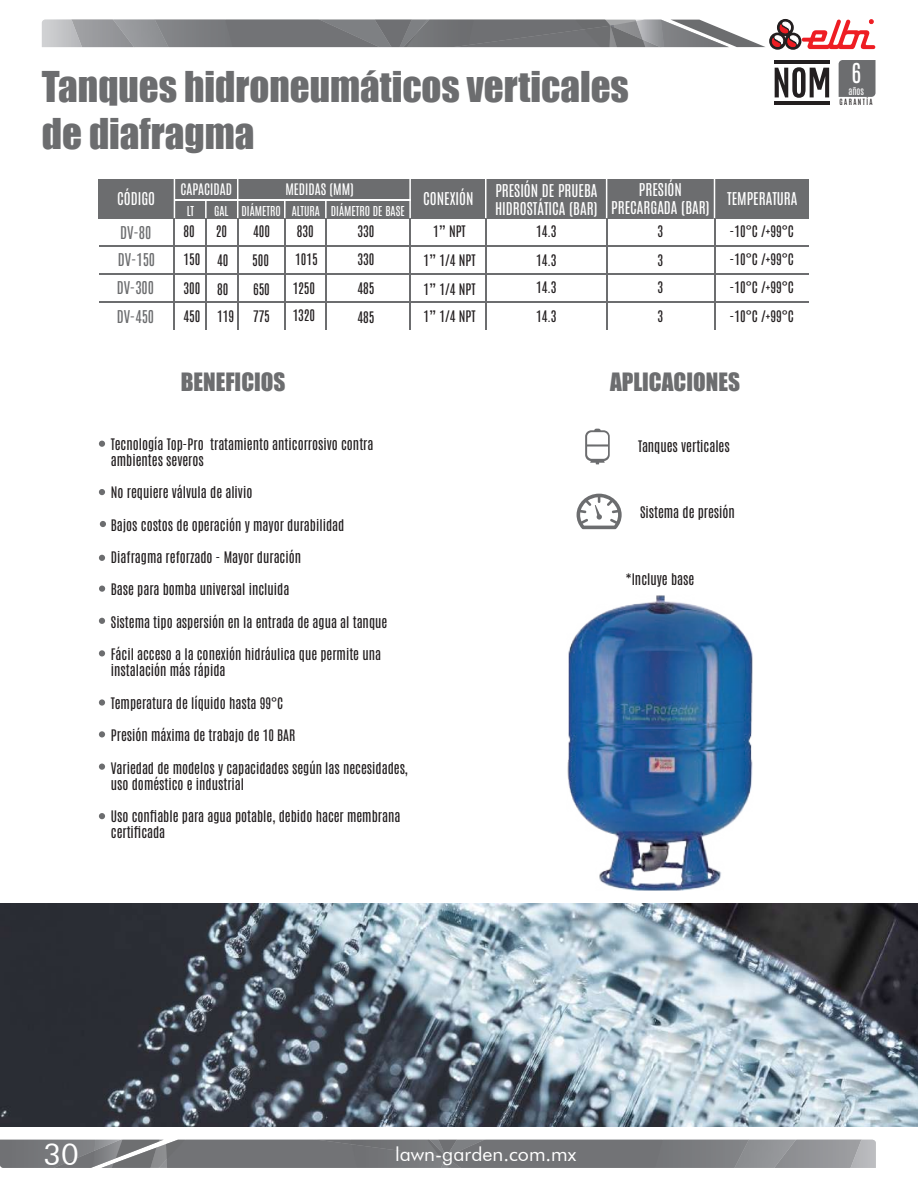
<style>
.page{position:relative;width:918px;height:1188px;background:#fff}
.page>*{position:absolute;margin:0;border:0;box-sizing:border-box;transform-origin:0 0}
.t1{font:39px/46.8px "Impact";color:#6c6d6f}
.t2{font:30px "Futura BT";color:#fff}
.t3{font:23.25px "Impact";color:#6c6d6f}
.t4{font:23.25px "Antonio";color:#fff}
.t5{font:19.5px "Futura BT";color:#fff}
.t6{font:15px/18px "Antonio";color:#fff;text-align:center}
.t7{font:15px/29.7px "Antonio";color:#6c6d6f}
.t8{font:13.5px/28.2px "Antonio";color:#231f20}
.t9{font:13.5px "Antonio";color:#fff}
.t10{font:11.55px "Antonio";color:#fff}
.t11{font:8.85px "Antonio";color:#fff}
.t12{font:7.35px "Antonio";letter-spacing:.2em;color:#231f20}
</style>
<div class="page">
<img style="left:0;top:904px;width:918px;height:223px">
<svg style="left:42px;top:19px;width:833px;height:31px"></svg>
<svg style="left:0;top:1140px;width:876px;height:28px;background:#7c7d80"></svg>
<img style="left:567px;top:595px;width:186px;height:296px">
<svg style="left:577px;top:494px;width:45px;height:35px"></svg>
<svg style="left:585px;top:429px;width:25px;height:35px"></svg>
<div style="left:99px;top:179px;width:710px;height:39px;background:#6c6d6f"></div>
<hr style="left:174px;top:178px;width:1px;height:44px;background:#fff">
<hr style="left:284px;top:199px;width:2px;height:24px;background:#fff">
<hr style="left:174px;top:218px;width:1px;height:112px;background:#6c6d6f">
<hr style="left:100px;top:245px;width:709px;height:1px;background:#6c6d6f">
<hr style="left:100px;top:273px;width:709px;height:1px;background:#6c6d6f">
<hr style="left:100px;top:301px;width:709px;height:2px;background:#6c6d6f">
<hr style="left:284px;top:218px;width:2px;height:112px;background:#6c6d6f">
<hr style="left:325px;top:199px;width:2px;height:24px;background:#fff">
<hr style="left:325px;top:218px;width:2px;height:112px;background:#6c6d6f">
<hr style="left:237px;top:178px;width:1px;height:45px;background:#fff">
<hr style="left:237px;top:218px;width:1px;height:112px;background:#6c6d6f">
<hr style="left:205px;top:199px;width:2px;height:24px;background:#fff">
<hr style="left:205px;top:218px;width:2px;height:112px;background:#6c6d6f">
<hr style="left:485px;top:178px;width:2px;height:44px;background:#fff">
<hr style="left:409px;top:178px;width:2px;height:44px;background:#fff">
<hr style="left:485px;top:218px;width:2px;height:112px;background:#6c6d6f">
<hr style="left:409px;top:218px;width:2px;height:112px;background:#6c6d6f">
<hr style="left:714px;top:178px;width:1px;height:44px;background:#fff">
<hr style="left:606px;top:178px;width:1px;height:44px;background:#fff">
<hr style="left:714px;top:218px;width:1px;height:112px;background:#6c6d6f">
<hr style="left:606px;top:218px;width:1px;height:112px;background:#6c6d6f">
<hr style="left:174px;top:199px;width:237px;height:2px;background:#fff">
<svg style="left:99px;top:441px;width:6px;height:6px"></svg>
<svg style="left:99px;top:489px;width:6px;height:6px"></svg>
<svg style="left:100px;top:521px;width:6px;height:6px"></svg>
<svg style="left:99px;top:555px;width:6px;height:6px"></svg>
<svg style="left:99px;top:618px;width:6px;height:6px"></svg>
<svg style="left:99px;top:650px;width:6px;height:6px"></svg>
<div style="left:99px;top:699px;width:6px;height:7px;background:#6c6d6f;border-radius:50%"></div>
<svg style="left:99px;top:731px;width:6px;height:6px"></svg>
<svg style="left:99px;top:764px;width:6px;height:6px"></svg>
<svg style="left:99px;top:813px;width:6px;height:6px"></svg>
<svg style="left:839px;top:60px;width:37px;height:37px"></svg>
<svg style="left:775px;top:67px;width:54px;height:31px"></svg>
<hr style="left:774px;top:101px;width:55px;height:4px;background:#231f20">
<hr style="left:774px;top:60px;width:55px;height:4px;background:#231f20">
<div style="left:99px;top:585px;width:6px;height:7px;background:#6c6d6f;border-radius:3px"></div>
<h1 class="t1" style="left:42px;top:62px;width:589px">Tanques hidroneumáticos verticales de diafragma</h1>
<p class="t6" style="left:117px;top:190px;width:40px">CÓDIGO</p>
<p class="t6" style="left:423px;top:190px;width:52px">CONEXIÓN</p>
<p class="t6" style="left:611px;top:181px;width:100px">PRESIÓN<br>PRECARGADA (BAR)</p>
<p class="t6" style="left:495px;top:182px;width:104px;text-align:left">PRESIÓN DE PRUEBA<br>HIDROSTÁTICA (BAR)</p>
<p class="t9" style="left:181px;top:180px;width:53px">CAPACIDAD</p>
<p class="t9" style="left:285px;top:180px;width:70px">MEDIDAS (MM)</p>
<p class="t10" style="left:187px;top:202px;width:9px">LT</p>
<p class="t10" style="left:214px;top:202px;width:192px">GAL DIÁMETRO ALTURA DIÁMETRO DE BASE</p>
<p class="t8" style="left:184px;top:217px;width:18px">80<br>150<br>300<br>450</p>
<p class="t8" style="left:216px;top:217px;width:14px;line-height:29px;text-align:justify">20<br>40<br>80</p>
<p class="t8" style="left:252px;top:217px;width:19px;line-height:29px;text-align:justify">400<br>500<br>650</p>
<p class="t8" style="left:536px;top:217px;width:22px;line-height:29.2px">14.3<br>14.3</p>
<p class="t8" style="left:657px;top:217px;width:7px;line-height:29.2px">3<br>3</p>
<p class="t8" style="left:657px;top:273px;width:7px">3<br>3</p>
<p class="t8" style="left:358px;top:217px;width:18px">330</p>
<p class="t8" style="left:424px;top:217px;width:54px;text-align:center">1” NPT<br>1” 1/4 NPT<br>1” 1/4 NPT<br>1” 1/4 NPT</p>
<p class="t8" style="left:293px;top:217px;width:27px;text-align:center">830<br>1015<br>1250</p>
<p class="t7" style="left:120px;top:218px;width:33px">DV-80</p>
<p class="t7" style="left:118px;top:245px;width:39px">DV-150</p>
<p class="t8" style="left:358px;top:245px;width:18px;line-height:28.7px;text-align:justify">330<br>485<br>485</p>
<p class="t7" style="left:117px;top:273px;width:39px">DV-300<br>DV-450</p>
<p class="t8" style="left:536px;top:273px;width:22px">14.3<br>14.3</p>
<p class="t8" style="left:217px;top:302px;width:18px">119</p>
<p class="t8" style="left:253px;top:302px;width:18px">775</p>
<p class="t8" style="left:293px;top:301px;width:24px">1320</p>
<p class="t6" style="left:727px;top:190px;width:72px">TEMPERATURA</p>
<p class="t8" style="left:730px;top:217px;width:65px;text-align:justify">-10°C /+99°C -10°C /+99°C -10°C /+99°C -10°C /+99°C</p>
<h3 class="t3" style="left:181px;top:363px;width:106px">BENEFICIOS</h3>
<h3 class="t3" style="left:610px;top:364px;width:131px">APLICACIONES</h3>
<p class="t8" style="left:111px;top:436px;width:264px;line-height:16.2px">Tecnología Top-Pro tratamiento anticorrosivo contra ambientes severos</p>
<p class="t8" style="left:111px;top:478px;width:143px">No requiere válvula de alivio</p>
<p class="t8" style="left:111px;top:511px;width:235px">Bajos costos de operación y mayor durabilidad</p>
<p class="t8" style="left:111px;top:543px;width:192px">Diafragma reforzado - Mayor duración</p>
<p class="t8" style="left:111px;top:576px;width:180px">Base para bomba universal incluida</p>
<p class="t8" style="left:111px;top:608px;width:278px">Sistema tipo aspersión en la entrada de agua al tanque</p>
<p class="t8" style="left:111px;top:646px;width:272px;line-height:16.2px">Fácil acceso a la conexión hidráulica que permite una instalación más rápida</p>
<p class="t8" style="left:111px;top:689px;width:174px">Temperatura de líquido hasta 99°C</p>
<p class="t8" style="left:111px;top:721px;width:186px">Presión máxima de trabajo de 10 BAR</p>
<p class="t8" style="left:111px;top:760px;width:299px;line-height:16.2px">Variedad de modelos y capacidades según las necesidades, uso doméstico e industrial</p>
<p class="t8" style="left:111px;top:808px;width:291px;line-height:16.2px">Uso confiable para agua potable, debido hacer membrana certificada</p>
<p class="t8" style="left:638px;top:432px;width:93px">Tanques verticales</p>
<p class="t8" style="left:640px;top:498px;width:96px">Sistema de presión</p>
<p class="t8" style="left:626px;top:565px;width:70px">*Incluye base</p>
<h3 class="t4" style="left:851px;top:57px;width:11px">6</h3>
<p class="t11" style="left:848px;top:85px;width:17px">años</p>
<p class="t12" style="left:840px;top:97px;width:35px">GARANTÍA</p>
<h2 class="t2" style="left:43px;top:1137px;width:37px">30</h2>
<h3 class="t5" style="left:395px;top:1142px;width:183px">lawn-garden.com.mx</h3>
</div>
